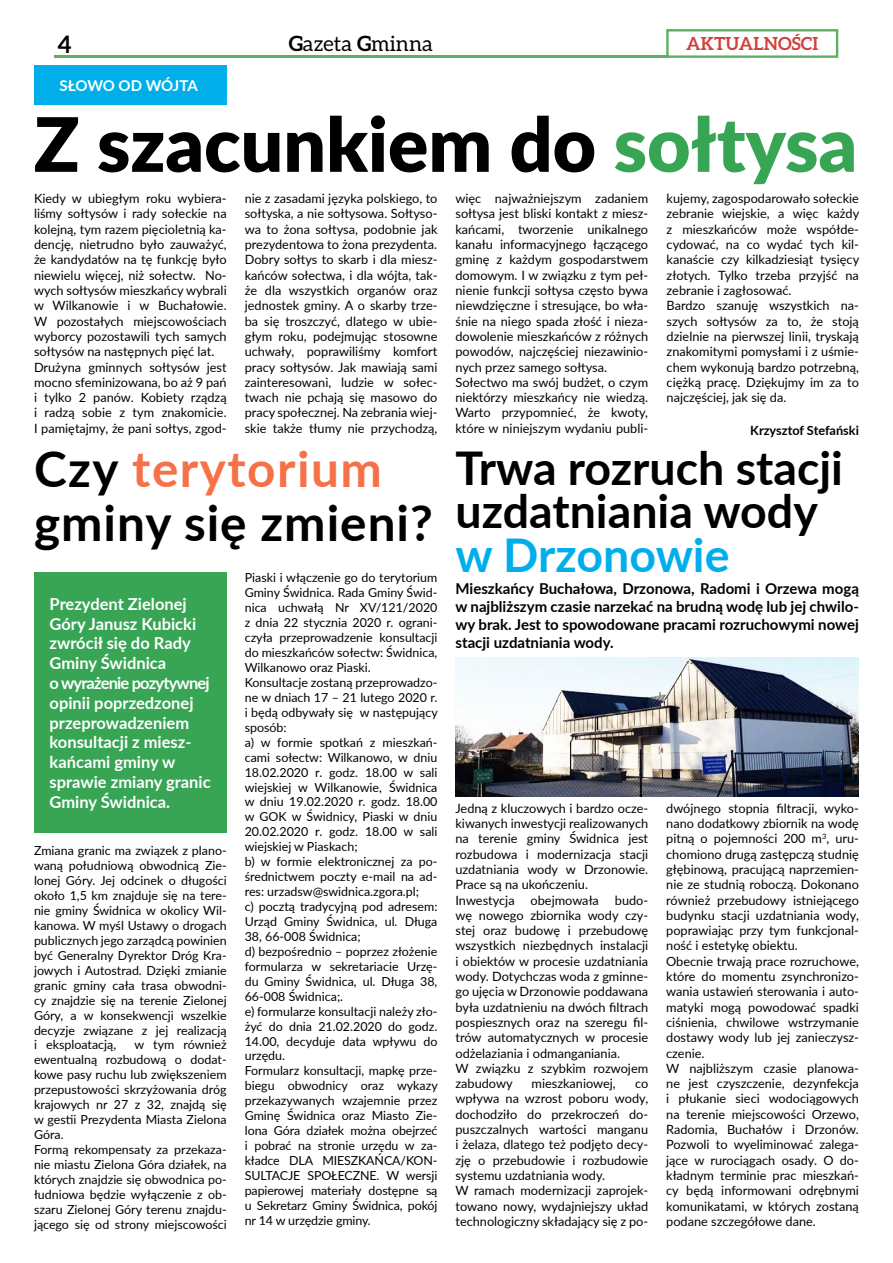
<style>
.page{position:relative;width:893px;height:1263px;background:#fff}
.page>*{position:absolute;margin:0;border:0;box-sizing:border-box;transform-origin:0 0}
.t1{font:900 75px "Lato";color:#000}
.t2{font:700 49.5px/54px "Lato";letter-spacing:.025em;color:#000}
.t3{font:700 46.5px/43.5px "Lato";color:#000}
.t4{font:700 46.5px "Lato";color:#00afea}
.t5{font:700 24px "Aleo";color:#000}
.t6{font:21px "Aleo";color:#000}
.t7{font:700 18px "Aleo";color:#d0433d}
.t8{font:700 16.5px/19.8px "Lato";color:#fff}
.t9{font:700 15px/18px "Lato";color:#000;text-align:justify}
.t10{font:700 15px "Lato";letter-spacing:-.015em;color:#fff}
.t11{font:12.75px/15.3px "Lato";color:#000}
.t12{font:700 12.75px "Lato";color:#000}
.t13{font:12.45px/15px "Lato";color:#000}
.s1{font-weight:700}
.s2{color:#38a555}
.s3{color:#f57248}
</style>
<div class="page">
<hr style="left:54px;top:56px;width:613px;height:2px;background:#5bb161">
<div style="left:34px;top:66px;width:193px;height:39px;background:#00afea"></div>
<div style="left:34px;top:572px;width:193px;height:260px;background:#38a555"></div>
<img style="left:455px;top:658px;width:404px;height:138px">
<div style="left:666px;top:29px;width:172px;height:29px;background:#fff;border:2px solid #5bb161"></div>
<h3 class="t5" style="left:57px;top:30px;width:16px">4</h3>
<h3 class="t6" style="left:289px;top:31px;width:146px"><span class="s1">G</span>azeta <span class="s1">G</span>minna</h3>
<p class="t10" style="left:60px;top:74px;width:140px">SŁOWO OD WÓJTA</p>
<h3 class="t7" style="left:686px;top:33px;width:133px">AKTUALNOŚCI</h3>
<h1 class="t1" style="left:34px;top:88px;width:825px">Z szacunkiem do <span class="s2">sołtysa</span></h1>
<p class="t11" style="left:34px;top:190px;width:194px">Kiedy w ubiegłym roku wybiera&shy;liśmy sołtysów i rady sołeckie na kolejną, tym razem pięcioletnią ka&shy;dencję, nietrudno było zauważyć, że kandydatów na tę funkcję było niewielu więcej, niż sołectw. No&shy;wych sołtysów mieszkańcy wybrali w Wilkanowie i w Buchałowie.<br>W pozostałych miejscowościach wyborcy pozostawili tych samych sołtysów na następnych pięć lat.<br>Drużyna gminnych sołtysów jest mocno sfeminizowana, bo aż 9 pań i tylko 2 panów. Kobiety rządzą i radzą sobie z tym znakomicie.<br>I pamiętajmy, że pani sołtys, zgod-</p>
<p class="t11" style="left:245px;top:190px;width:194px;text-align:justify">nie z zasadami języka polskiego, to sołtyska, a nie sołtysowa. Sołtyso&shy;wa to żona sołtysa, podobnie jak prezydentowa to żona prezydenta.<br>Dobry sołtys to skarb i dla miesz&shy;kańców sołectwa, i dla wójta, tak&shy;że dla wszystkich organów oraz jednostek gminy. A o skarby trze&shy;ba się troszczyć, dlatego w ubie&shy;głym roku, podejmując stosowne uchwały, poprawiliśmy komfort pracy sołtysów. Jak mawiają sami zainteresowani, ludzie w sołec&shy;twach nie pchają się masowo do pracy społecznej. Na zebrania wiej&shy;skie także tłumy nie przychodzą,</p>
<p class="t11" style="left:455px;top:190px;width:194px">więc najważniejszym zadaniem sołtysa jest bliski kontakt z miesz&shy;kańcami, tworzenie unikalnego kanału informacyjnego łączącego gminę z każdym gospodarstwem domowym. I w związku z tym peł&shy;nienie funkcji sołtysa często bywa niewdzięczne i stresujące, bo wła&shy;śnie na niego spada złość i nieza&shy;dowolenie mieszkańców z różnych powodów, najczęściej niezawinio&shy;nych przez samego sołtysa.<br>Sołectwo ma swój budżet, o czym niektórzy mieszkańcy nie wiedzą.<br>Warto przypomnieć, że kwoty, które w niniejszym wydaniu publi-</p>
<p class="t11" style="left:667px;top:190px;width:194px">kujemy, zagospodarowało sołeckie zebranie wiejskie, a więc każdy z mieszkańców może współde&shy;cydować, na co wydać tych kil&shy;kanaście czy kilkadziesiąt tysięcy złotych. Tylko trzeba przyjść na zebranie i zagłosować.<br>Bardzo szanuję wszystkich na&shy;szych sołtysów za to, że stoją dzielnie na pierwszej linii, tryskają znakomitymi pomysłami i z uśmie&shy;chem wykonują bardzo potrzebną, ciężką pracę. Dziękujmy im za to najczęściej, jak się da.</p>
<p class="t12" style="left:750px;top:421px;width:110px">Krzysztof Stefański</p>
<h2 class="t2" style="left:34px;top:440px;width:400px">Czy <span class="s3">terytorium </span>gminy się zmieni?</h2>
<p class="t8" style="left:50px;top:593px;width:163px">Prezydent Zielonej<br>Góry Janusz Kubicki zwrócił się do Rady<br>Gminy Świdnica<br>o wyrażenie pozytywnej opinii poprzedzonej przeprowadzeniem konsultacji z miesz&shy;kańcami gminy w sprawie zmiany granic<br>Gminy Świdnica.</p>
<p class="t13" style="left:34px;top:843px;width:194px;text-align:justify">Zmiana granic ma związek z plano&shy;waną południową obwodnicą Zie&shy;lonej Góry. Jej odcinek o długości około 1,5 km znajduje się na tere&shy;nie gminy Świdnica w okolicy Wil&shy;kanowa. W myśl Ustawy o drogach publicznych jego zarządcą powinien być Generalny Dyrektor Dróg Kra&shy;jowych i Autostrad. Dzięki zmianie granic gminy cała trasa obwodni&shy;cy znajdzie się na terenie Zielonej Góry, a w konsekwencji wszelkie decyzje związane z jej realizacją i eksploatacją,</p>
<p class="t13" style="left:34px;top:1037px;width:194px;text-indent:100px">w tym również ewentualną rozbudową o dodat&shy;kowe pasy ruchu lub zwiększeniem przepustowości skrzyżowania dróg krajowych nr 27 z 32, znajdą się w gestii Prezydenta Miasta Zielona<br>Góra.<br>Formą rekompensaty za przekaza&shy;nie miastu Zielona Góra działek, na których znajdzie się obwodnica po&shy;łudniowa będzie wyłączenie z ob&shy;szaru Zielonej Góry terenu znajdu&shy;jącego się od strony miejscowości</p>
<p class="t13" style="left:245px;top:570px;width:195px">Piaski i włączenie go do terytorium<br>Gminy Świdnica. Rada Gminy Świd&shy;nica uchwałą Nr XV/121/2020 z dnia 22 stycznia 2020 r. ograni&shy;czyła przeprowadzenie konsultacji do mieszkańców sołectw: Świdnica,<br>Wilkanowo oraz Piaski.<br>Konsultacje zostaną przeprowadzo&shy;ne w dniach 17 – 21 lutego 2020 r. i będą odbywały się w następujący sposób:<br>a) w formie spotkań z mieszkań&shy;cami sołectw: Wilkanowo, w dniu<br>18.02.2020 r. godz. 18.00 w sali wiejskiej w Wilkanowie, Świdnica w dniu 19.02.2020 r. godz. 18.00 w GOK w Świdnicy, Piaski w dniu<br>20.02.2020 r. godz. 18.00 w sali wiejskiej w Piaskach;<br>b) w formie elektronicznej za po&shy;średnictwem poczty e-mail na ad&shy;res: urzadsw@swidnica.zgora.pl;<br>c) pocztą tradycyjną pod adresem:<br>Urząd Gminy Świdnica, ul. Długa<br>38, 66-008 Świdnica;<br>d) bezpośrednio – poprzez złożenie formularza w sekretariacie Urzę&shy;du Gminy Świdnica, ul. Długa 38,<br>66-008 Świdnica;.<br>e) formularze konsultacji należy zło&shy;żyć do dnia 21.02.2020 do godz.<br>14.00, decyduje data wpływu do urzędu.<br>Formularz konsultacji, mapkę prze&shy;biegu obwodnicy oraz wykazy przekazywanych wzajemnie przez<br>Gminę Świdnica oraz Miasto Zie&shy;lona Góra działek można obejrzeć i pobrać na stronie urzędu w za&shy;kładce DLA MIESZKAŃCA/KON-<br>SULTACJE SPOŁECZNE. W wersji papierowej materiały dostępne są u Sekretarz Gminy Świdnica, pokój nr 14 w urzędzie gminy.</p>
<h3 class="t3" style="left:455px;top:444px;width:389px">Trwa rozruch stacji uzdatniania wody</h3>
<h3 class="t4" style="left:455px;top:521px;width:276px">w Drzonowie</h3>
<p class="t9" style="left:455px;top:578px;width:405px">Mieszkańcy Buchałowa, Drzonowa, Radomi i Orzewa mogą w najbliższym czasie narzekać na brudną wodę lub jej chwilo&shy;wy brak. Jest to spowodowane pracami rozruchowymi nowej stacji uzdatniania wody.</p>
<p class="t11" style="left:455px;top:800px;width:194px">Jedną z kluczowych i bardzo ocze&shy;kiwanych inwestycji realizowanych na terenie gminy Świdnica jest rozbudowa i modernizacja stacji uzdatniania wody w Drzonowie.<br>Prace są na ukończeniu.<br>Inwestycja obejmowała budo&shy;wę nowego zbiornika wody czy&shy;stej oraz budowę i przebudowę wszystkich niezbędnych instalacji i obiektów w procesie uzdatniania wody. Dotychczas woda z gminne&shy;go ujęcia w Drzonowie poddawana była uzdatnieniu na dwóch filtrach pospiesznych oraz na szeregu fil&shy;trów automatycznych w procesie odżelaziania i odmanganiania.<br>W związku z szybkim rozwojem zabudowy</p>
<p class="t11" style="left:532px;top:1075px;width:86px">mieszkaniowej,</p>
<p class="t11" style="left:455px;top:1075px;width:194px;text-indent:180px">co wpływa na wzrost poboru wody, dochodziło do przekroczeń do&shy;puszczalnych wartości manganu i żelaza, dlatego też podjęto decy&shy;zję o przebudowie i rozbudowie systemu uzdatniania wody.<br>W ramach modernizacji zaprojek&shy;towano nowy, wydajniejszy układ technologiczny składający się z po-</p>
<p class="t11" style="left:666px;top:800px;width:194px">dwójnego stopnia filtracji, wyko&shy;nano dodatkowy zbiornik na wodę pitną o pojemności 200 m<sup>3</sup>, uru&shy;chomiono drugą zastępczą studnię głębinową, pracującą naprzemien&shy;nie ze studnią roboczą. Dokonano również przebudowy istniejącego budynku stacji uzdatniania wody, poprawiając przy tym funkcjonal&shy;ność i estetykę obiektu.<br>Obecnie trwają prace rozruchowe, które do momentu zsynchronizo&shy;wania ustawień sterowania i auto&shy;matyki mogą powodować spadki ciśnienia, chwilowe wstrzymanie dostawy wody lub jej zanieczysz&shy;czenie.<br>W najbliższym czasie planowa&shy;ne jest czyszczenie, dezynfekcja i płukanie sieci wodociągowych na terenie miejscowości Orzewo,<br>Radomia, Buchałów i Drzonów.<br>Pozwoli to wyeliminować zalega&shy;jące w rurociągach osady. O do&shy;kładnym terminie prac mieszkań&shy;cy będą informowani odrębnymi komunikatami, w których zostaną podane szczegółowe dane.</p>
</div>
